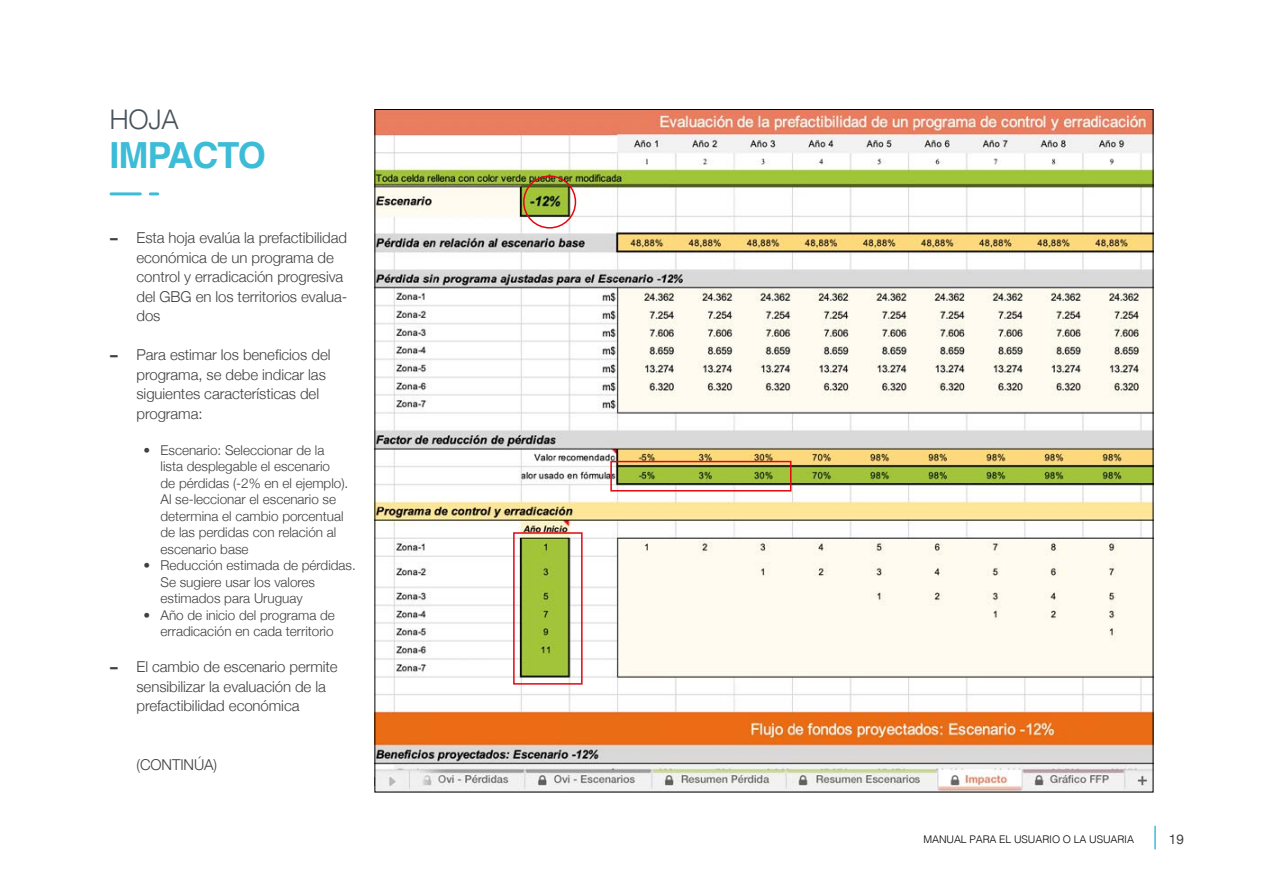
<style>
.page{position:relative;width:1263px;height:893px;background:#fff}
.page>*{position:absolute;margin:0;border:0;box-sizing:border-box;transform-origin:0 0}
.título{font:700 36px "Helvetica";letter-spacing:-.03em;color:#3cbcd7}
.título-2{font:300 27px "Helvetica";color:#48535b}
.t1{font:300 15px/19.5px "Helvetica Neue";letter-spacing:-.005em;color:#404040}
.t2{font:300 13.5px/16.5px "Helvetica Neue";color:#404040}
.t3{font:13.5px "Helvetica Neue";color:#404040}
.t4{font:300 10.5px "Helvetica";letter-spacing:-.01em;color:#000}
.s1{font-family:"Helvetica Neue LT Pro";font-weight:800}
</style>
<div class="page">
<hr style="left:1154px;top:826px;width:2px;height:23px;background:#3cbcd7">
<hr style="left:111px;top:192px;width:29px;height:3px;background:#3cbcd7">
<svg style="left:150px;top:192px;width:8px;height:3px"></svg>
<img style="left:377px;top:111px;width:774px;height:679px">
<div style="left:523px;top:175px;width:53px;height:54px;border:2px solid #e30613;border-radius:50%"></div>
<div style="left:610px;top:461px;width:181px;height:30px;border:2px solid #e30613"></div>
<div style="left:513px;top:532px;width:70px;height:153px;border:2px solid #e30613"></div>
<p class="título-2" style="left:110px;top:96px;width:71px">HOJA</p>
<p class="título" style="left:110px;top:126px;width:158px">IMPACTO</p>
<p class="t1" style="left:136px;top:227px;width:212px;text-indent:-27px"><span class="s1">−</span> Esta hoja evalúa la prefactibilidad económica de un programa de control y erradicación progresiva del GBG en los territorios evalua&shy;dos</p>
<p class="t1" style="left:136px;top:344px;width:195px;text-indent:-27px"><span class="s1">−</span> Para estimar los beneficios del programa, se debe indicar las siguientes características del programa:</p>
<p class="t2" style="left:161px;top:441px;width:189px;text-indent:-17px">• Escenario: Seleccionar de la lista desplegable el escenario<br>de pérdidas (-2% en el ejemplo).<br>Al se-leccionar el escenario se determina el cambio porcentual de las perdidas con relación al escenario base</p>
<p class="t2" style="left:161px;top:556px;width:197px;text-indent:-17px">• Reducción estimada de pérdidas.<br>Se sugiere usar los valores estimados para Uruguay</p>
<p class="t2" style="left:144px;top:606px;width:193px;text-align:right">• Año de inicio del programa de erradicación en cada territorio</p>
<p class="t1" style="left:136px;top:656px;width:203px;text-indent:-27px"><span class="s1">−</span> El cambio de escenario permite sensibilizar la evaluación de la prefactibilidad económica</p>
<p class="t1" style="left:136px;top:753px;width:82px">(CONTINÚA)</p>
<p class="t4" style="left:923px;top:830px;width:212px">MANUAL PARA EL USUARIO O LA USUARIA</p>
<p class="t3" style="left:1169px;top:829px;width:17px">19</p>
</div>
